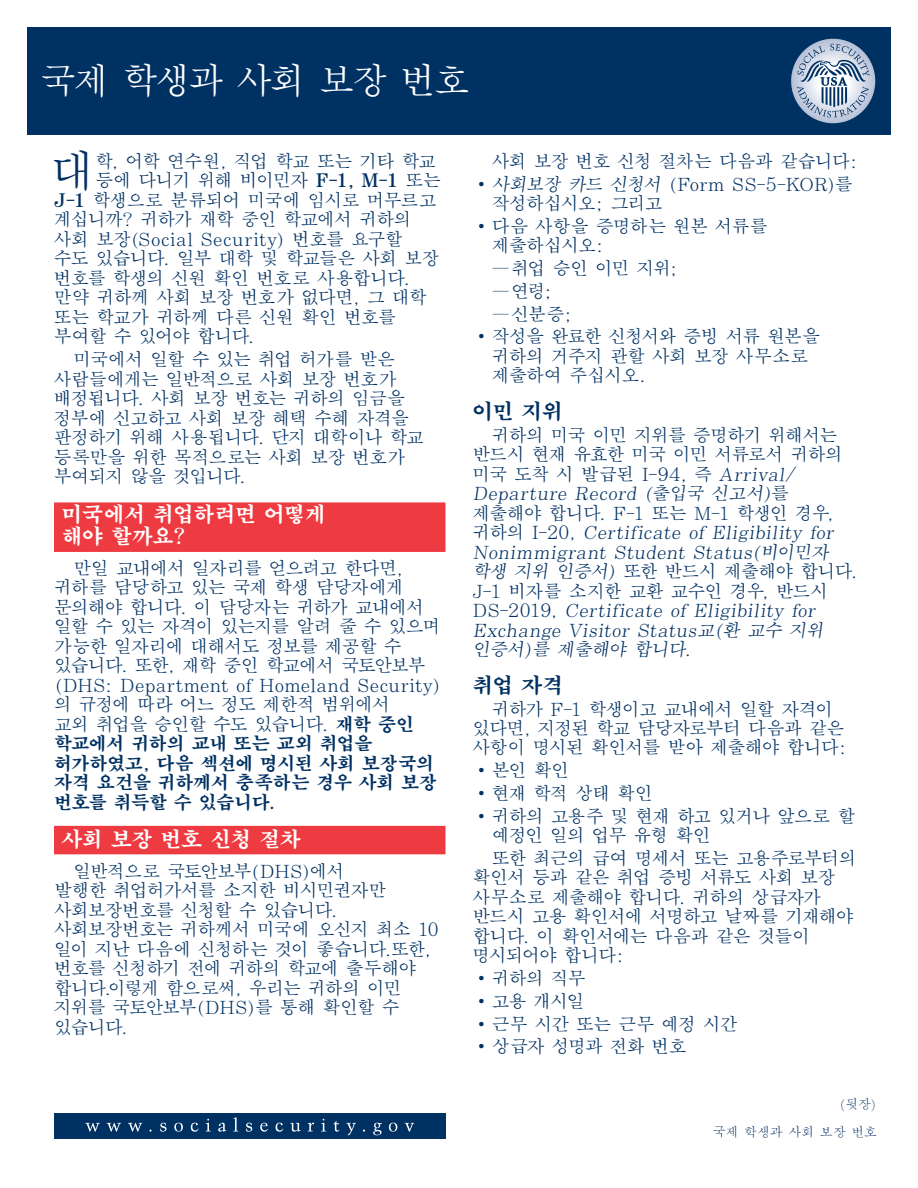
<style>
.page{position:relative;width:918px;height:1188px;background:#fff}
.page>*{position:absolute;margin:0;border:0;box-sizing:border-box;transform-origin:0 0}
.Intro_Paragraph{font:500 44.85px "SM Myungjo Std";color:#003163}
.Pub_Title{font:500 36px "SM Myungjo Std";letter-spacing:-.075em;color:#fff}
.H1-2{font:700 21px/22.5px "SM Myungjo Std";letter-spacing:-.025em;color:#fff}
.H1-1{font:700 21px "SM Myungjo Std";letter-spacing:-.03em;color:#fff}
.t1{font:700 21px "SM Myungjo Std";letter-spacing:-.03em;color:#003163}
.Paragraph{font:500 18px/19.5px "SM Myungjo Std";letter-spacing:-.055em;color:#003163}
.Intro_Paragraph-2{font:500 18px "SM Myungjo Std";letter-spacing:-.05em;color:#003163}
.Intro_Paragraph-3{font:500 18px "SM Myungjo Std";letter-spacing:-.015em;color:#003163}
.Paragraph-2{font:500 18px/19.5px "SM Myungjo Std";letter-spacing:-.035em;color:#003163}
.t2{font:300 13.5px/28.7px "SM Myungjo Std";letter-spacing:-.05em;color:#003163;text-align:right}
.s1{font-weight:700}
</style>
<div class="page">
<div style="left:54px;top:1114px;width:392px;height:25px;background:#003163"></div>
<svg style="left:85px;top:1117px;width:329px;height:19px"></svg>
<div style="left:27px;top:27px;width:864px;height:108px;background:#003163"></div>
<svg style="left:790px;top:38px;width:86px;height:86px"></svg>
<svg style="left:797px;top:44px;width:73px;height:74px;background:#9eafc5"></svg>
<div style="left:54px;top:502px;width:392px;height:50px;background:#ee3a41"></div>
<div style="left:54px;top:826px;width:392px;height:28px;background:#ee3a41"></div>
<p class="Pub_Title" style="left:40px;top:60px;width:431px">국제 학생과 사회 보장 번호</p>
<p class="Intro_Paragraph" style="left:51px;top:145px;width:46px">대</p>
<p class="Intro_Paragraph-2" style="left:95px;top:151px;width:342px">학, 어학 연수원, 직업 학교 또는 기타 학교</p>
<p class="Intro_Paragraph-2" style="left:95px;top:171px;width:347px">등에 다니기 위해 비이민자 <span class="s1">F-1, M-1</span> 또는</p>
<p class="Intro_Paragraph-2" style="left:54px;top:190px;width:384px"><span class="s1">J-1</span> 학생으로 분류되어 미국에 임시로 머무르고</p>
<p class="Intro_Paragraph-2" style="left:54px;top:210px;width:360px">계십니까? 귀하가 재학 중인 학교에서 귀하의</p>
<p class="Intro_Paragraph-3" style="left:54px;top:229px;width:350px">사회 보장(Social Security) 번호를 요구할</p>
<p class="Intro_Paragraph-2" style="left:54px;top:249px;width:387px">수도 있습니다. 일부 대학 및 학교들은 사회 보장</p>
<p class="Intro_Paragraph-2" style="left:54px;top:268px;width:358px">번호를 학생의 신원 확인 번호로 사용합니다.</p>
<p class="Intro_Paragraph-2" style="left:54px;top:288px;width:375px">만약 귀하께 사회 보장 번호가 없다면, 그 대학</p>
<p class="Intro_Paragraph-2" style="left:54px;top:307px;width:344px">또는 학교가 귀하께 다른 신원 확인 번호를</p>
<p class="Intro_Paragraph-2" style="left:54px;top:327px;width:202px">부여할 수 있어야 합니다.</p>
<p class="Paragraph" style="left:54px;top:350px;width:372px;text-indent:19px">미국에서 일할 수 있는 취업 허가를 받은 사람들에게는 일반적으로 사회 보장 번호가 배정됩니다. 사회 보장 번호는 귀하의 임금을 정부에 신고하고 사회 보장 혜택 수혜 자격을 판정하기 위해 사용됩니다. 단지 대학이나 학교 등록만을 위한 목적으로는 사회 보장 번호가 부여되지 않을 것입니다.</p>
<h1 class="H1-2" style="left:62px;top:504px;width:265px">미국에서 취업하려면 어떻게 해야 할까요?</h1>
<p class="Paragraph" style="left:54px;top:559px;width:389px;text-indent:19px">만일 교내에서 일자리를 얻으려고 한다면, 귀하를 담당하고 있는 국제 학생 담당자에게 문의해야 합니다. 이 담당자는 귀하가 교내에서 일할 수 있는 자격이 있는지를 알려 줄 수 있으며 가능한 일자리에 대해서도 정보를 제공할 수 있습니다. 또한, 재학 중인 학교에서 국토안보부 (DHS: Department of Homeland Security) 의 규정에 따라 어느 정도 제한적 범위에서<br>교외 취업을 승인할 수도 있습니다. <span class="s1">재학 중인 학교에서 귀하의 교내 또는 교외 취업을 허가하였고, 다음 섹션에 명시된 사회 보장국의 자격 요건을 귀하께서 충족하는 경우 사회 보장 번호를 취득할 수 있습니다.</span></p>
<h1 class="H1-1" style="left:62px;top:828px;width:241px">사회 보장 번호 신청 절차</h1>
<p class="Paragraph" style="left:54px;top:862px;width:387px;text-indent:19px">일반적으로 국토안보부(DHS)에서<br>발행한 취업허가서를 소지한 비시민권자만 사회보장번호를 신청할 수 있습니다. 사회보장번호는 귀하께서 미국에 오신지 최소 10 일이 지난 다음에 신청하는 것이 좋습니다.또한, 번호를 신청하기 전에 귀하의 학교에 출두해야 합니다.이렇게 함으로써, 우리는 귀하의 이민 지위를 국토안보부(DHS)를 통해 확인할 수 있습니다.</p>
<p class="Paragraph" style="left:492px;top:152px;width:368px">사회 보장 번호 신청 절차는 다음과 같습니다:</p>
<p class="Paragraph" style="left:492px;top:175px;width:362px;text-indent:-19px">•사회보장 카드 신청서 (Form SS-5-KOR)를 작성하십시오; 그리고</p>
<p class="Paragraph-2" style="left:492px;top:217px;width:278px;text-indent:-19px">•다음 사항을 증명하는 원본 서류를 제출하십시오:</p>
<p class="Paragraph" style="left:492px;top:259px;width:188px">—취업 승인 이민 지위;</p>
<p class="Paragraph" style="left:492px;top:282px;width:62px">—연령;</p>
<p class="Paragraph" style="left:492px;top:305px;width:82px">—신분증;</p>
<p class="Paragraph" style="left:492px;top:327px;width:330px;text-indent:-19px">•작성을 완료한 신청서와 증빙 서류 원본을 귀하의 거주지 관할 사회 보장 사무소로 제출하여 주십시오.</p>
<h2 class="t1" style="left:472px;top:399px;width:92px">이민 지위</h2>
<p class="Paragraph" style="left:472px;top:426px;width:387px;text-indent:19px">귀하의 미국 이민 지위를 증명하기 위해서는 반드시 현재 유효한 미국 이민 서류로서 귀하의 미국 도착 시 발급된 I-94, 즉 Arrival/<br>Departure Record (출입국 신고서)를 제출해야 합니다. F-1 또는 M-1 학생인 경우, 귀하의 I-2 0, Certificate of Eligibility for<br>Nonimmigrant Student Status(비이민자 학생 지위 인증서) 또한 반드시 제출해야 합니다.<br>J-1 비자를 소지한 교환 교수인 경우, 반드시<br>D S -2 019, Certificate of Eligibility for<br>Exchange Visitor Status교(환 교수 지위 인증서)를 제출해야 합니다.</p>
<h2 class="t1" style="left:472px;top:673px;width:92px">취업 자격</h2>
<p class="Paragraph" style="left:472px;top:700px;width:376px;text-align:center">귀하가 F-1 학생이고 교내에서 일할 자격이 있다면, 지정된 학교 담당자로부터 다음과 같은 사항이 명시된 확인서를 받아 제출해야 합니다:</p>
<p class="Paragraph" style="left:472px;top:761px;width:99px">•본인 확인</p>
<p class="Paragraph" style="left:472px;top:784px;width:182px">•현재 학적 상태 확인</p>
<p class="Paragraph" style="left:492px;top:807px;width:365px;text-indent:-19px">•귀하의 고용주 및 현재 하고 있거나 앞으로 할 예정인 일의 업무 유형 확인</p>
<p class="Paragraph" style="left:472px;top:849px;width:386px;text-indent:19px">또한 최근의 급여 명세서 또는 고용주로부터의 확인서 등과 같은 취업 증빙 서류도 사회 보장 사무소로 제출해야 합니다. 귀하의 상급자가 반드시 고용 확인서에 서명하고 날짜를 기재해야 합니다. 이 확인서에는 다음과 같은 것들이 명시되어야 합니다:</p>
<p class="Paragraph" style="left:472px;top:969px;width:115px">•귀하의 직무</p>
<p class="Paragraph" style="left:472px;top:992px;width:114px">•고용 개시일</p>
<p class="Paragraph" style="left:472px;top:1015px;width:267px">•근무 시간 또는 근무 예정 시간</p>
<p class="Paragraph" style="left:472px;top:1037px;width:216px">•상급자 성명과 전화 번호</p>
<p class="t2" style="left:713px;top:1090px;width:166px">(뒷장)<br>국제 학생과 사회 보장 번호</p>
</div>
